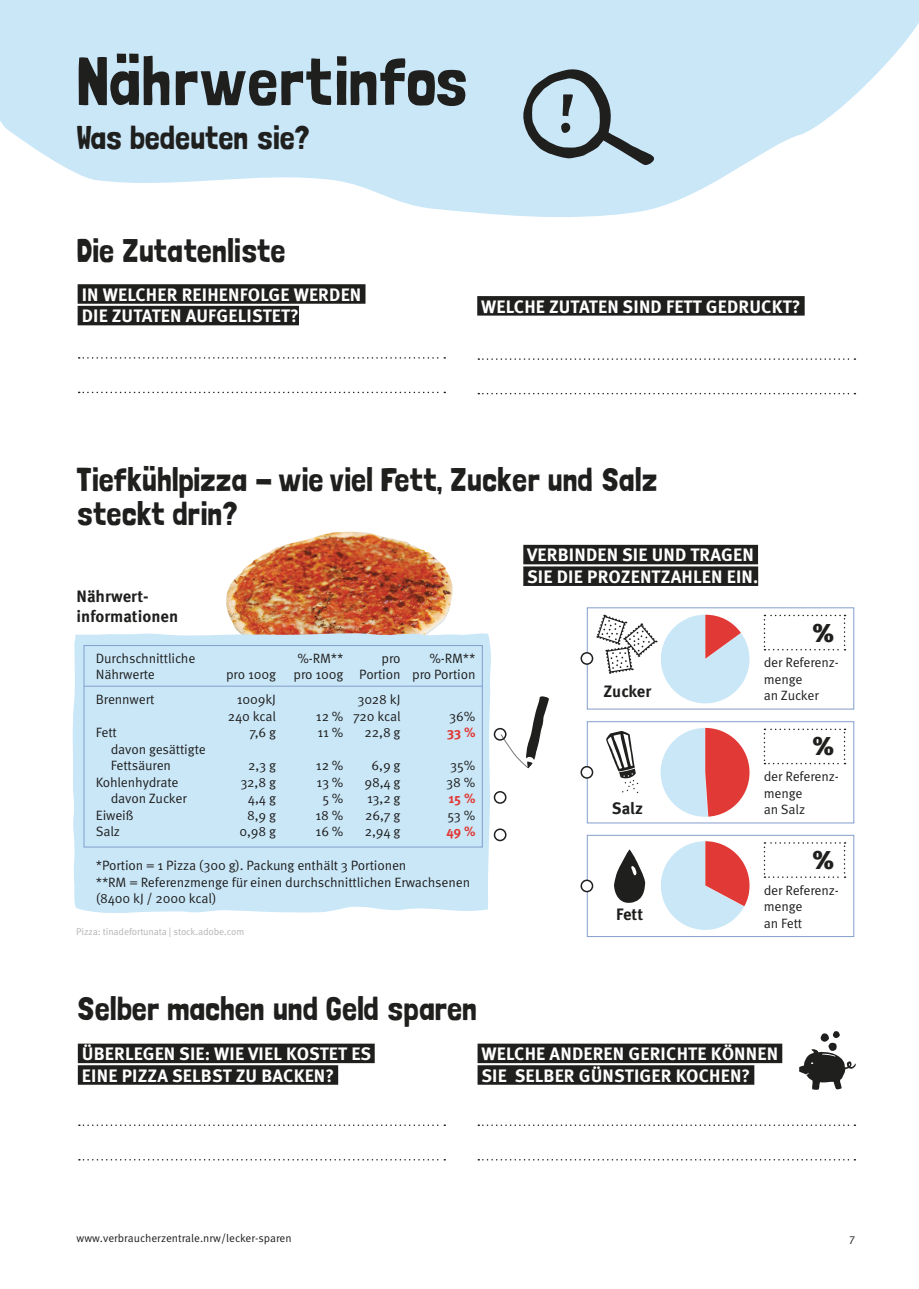
<style>
.page{position:relative;width:919px;height:1289px;background:#fff}
.page>*{position:absolute;margin:0;border:0;box-sizing:border-box;transform-origin:0 0}
.Headline_Londrina{font:67.5px "Londrina Solid";color:#1f1f1e}
.Headline_Lodnrina_klein{font:33px/33.9px "Londrina Solid";color:#1f1f1e}
.Nährwertinfo{font:900 25.8px "Meta Pro";color:#1f1f1e}
.Kleine_Überschrift_schwarz_unterstrichen{font:700 18px/21.6px "Meta Pro";letter-spacing:.01em;color:#fff}
.Fließtext_links{font:700 16.5px/19.5px "Meta Pro";color:#1f1f1e}
.Nährwertinfo-2{font:13.5px/16.5px "Meta Pro";letter-spacing:-.01em;color:#1f1f1e}
.Nährwertinfo-3{font:700 13.5px "Meta Pro";color:#e13935}
.t1{font:11.25px "Meta Pro";color:#1f1f1e}
.Fließtext_klein_Kühlschrankkarte{font:9.75px "Meta Pro";letter-spacing:-.015em;color:#b3b4b4}
</style>
<div class="page">
<img style="left:226px;top:532px;width:227px;height:99px">
<div style="left:72px;top:631px;width:419px;height:282px;background:#cae7f8"></div>
<svg style="left:0;top:0;width:918px;height:217px;fill:#cae7f8"></svg>
<div style="left:84px;top:645px;width:398px;height:202px;border:1px solid #829ecd"></div>
<div style="left:523px;top:545px;width:235px;height:19px;background:#1f1f1e"></div>
<div style="left:523px;top:566px;width:235px;height:20px;background:#1f1f1e"></div>
<div style="left:587px;top:607px;width:267px;height:102px;border:1px solid #829ecd"></div>
<hr style="left:84px;top:685px;width:398px;height:1px;background:#829ecd">
<svg style="left:522px;top:67px;width:133px;height:98px;background:#a0b6c3"></svg>
<svg style="left:606px;top:731px;width:32px;height:62px"></svg>
<svg style="left:660px;top:728px;width:89px;height:89px"></svg>
<svg style="left:595px;top:614px;width:160px;height:95px"></svg>
<div style="left:78px;top:284px;width:287px;height:20px;background:#1f1f1e"></div>
<div style="left:78px;top:306px;width:221px;height:19px;background:#1f1f1e"></div>
<div style="left:78px;top:1043px;width:296px;height:20px;background:#1f1f1e"></div>
<div style="left:78px;top:1065px;width:260px;height:19px;background:#1f1f1e"></div>
<div style="left:477px;top:1043px;width:305px;height:20px;background:#1f1f1e"></div>
<div style="left:477px;top:1065px;width:277px;height:19px;background:#1f1f1e"></div>
<div style="left:477px;top:296px;width:327px;height:19px;background:#1f1f1e"></div>
<svg style="left:79px;top:391px;width:366px;height:2px"></svg>
<svg style="left:79px;top:1159px;width:366px;height:1px"></svg>
<svg style="left:478px;top:1159px;width:377px;height:1px"></svg>
<svg style="left:478px;top:393px;width:377px;height:1px"></svg>
<svg style="left:79px;top:357px;width:366px;height:1px"></svg>
<svg style="left:79px;top:1124px;width:366px;height:1px"></svg>
<svg style="left:478px;top:1124px;width:377px;height:1px"></svg>
<svg style="left:478px;top:358px;width:377px;height:2px"></svg>
<svg style="left:763px;top:614px;width:82px;height:36px"></svg>
<svg style="left:763px;top:728px;width:82px;height:36px"></svg>
<svg style="left:763px;top:842px;width:82px;height:36px"></svg>
<svg style="left:614px;top:849px;width:31px;height:54px"></svg>
<svg style="left:661px;top:841px;width:88px;height:89px"></svg>
<div style="left:493px;top:728px;width:13px;height:12px;border:2px solid #1f1f1e;border-radius:50%"></div>
<div style="left:493px;top:791px;width:13px;height:12px;border:2px solid #1f1f1e;border-radius:50%"></div>
<div style="left:493px;top:828px;width:13px;height:13px;border:2px solid #1f1f1e;border-radius:50%"></div>
<div style="left:587px;top:721px;width:267px;height:102px;border:1px solid #829ecd"></div>
<div style="left:587px;top:835px;width:267px;height:101px;border:1px solid #829ecd"></div>
<svg style="left:500px;top:696px;width:49px;height:72px"></svg>
<div style="left:581px;top:652px;width:11px;height:12px;background:#fff;border-radius:50%"></div>
<div style="left:580px;top:652px;width:13px;height:13px;border:2px solid #1f1f1e;border-radius:50%"></div>
<div style="left:581px;top:766px;width:11px;height:12px;background:#fff;border-radius:50%"></div>
<div style="left:580px;top:766px;width:13px;height:12px;border:2px solid #1f1f1e;border-radius:50%"></div>
<div style="left:581px;top:880px;width:11px;height:11px;background:#fff;border-radius:50%"></div>
<div style="left:580px;top:879px;width:13px;height:13px;border:2px solid #1f1f1e;border-radius:50%"></div>
<svg style="left:799px;top:1031px;width:56px;height:58px"></svg>
<p class="Headline_Londrina" style="left:77px;top:42px;width:392px">Nährwertinfos</p>
<p class="Headline_Lodnrina_klein" style="left:77px;top:120px;width:235px">Was bedeuten sie?</p>
<p class="Headline_Lodnrina_klein" style="left:77px;top:233px;width:210px">Die Zutatenliste</p>
<p class="Kleine_Überschrift_schwarz_unterstrichen" style="left:82px;top:284px;width:281px">IN WELCHER REIHENFOLGE WERDEN<br>DIE ZUTATEN AUFGELISTET?</p>
<p class="Kleine_Überschrift_schwarz_unterstrichen" style="left:481px;top:296px;width:321px">WELCHE ZUTATEN SIND FETT GEDRUCKT?</p>
<p class="Headline_Lodnrina_klein" style="left:77px;top:461px;width:582px">Tiefkühlpizza - wie viel Fett, Zucker und Salz steckt drin?</p>
<p class="Fließtext_links" style="left:77px;top:587px;width:103px">Nährwert&shy;informationen</p>
<p class="Nährwertinfo-2" style="left:96px;top:650px;width:101px">Durchschnittliche</p>
<p class="Nährwertinfo-2" style="left:297px;top:650px;width:48px">%-RM**</p>
<p class="Nährwertinfo-2" style="left:381px;top:650px;width:21px">pro</p>
<p class="Nährwertinfo-2" style="left:429px;top:650px;width:48px">%-RM**</p>
<p class="Nährwertinfo-2" style="left:96px;top:666px;width:61px">Nährwerte</p>
<p class="Nährwertinfo-2" style="left:226px;top:666px;width:51px">pro 100g</p>
<p class="Nährwertinfo-2" style="left:293px;top:666px;width:183px">pro 100g Portion pro Portion</p>
<p class="Nährwertinfo-2" style="left:96px;top:691px;width:60px">Brennwert</p>
<p class="Nährwertinfo-2" style="left:237px;top:691px;width:41px">1009kJ</p>
<p class="Nährwertinfo-2" style="left:357px;top:691px;width:45px">3028 kJ</p>
<p class="Nährwertinfo-2" style="left:228px;top:708px;width:50px">240 kcal</p>
<p class="Nährwertinfo-2" style="left:316px;top:708px;width:86px">12 % 720 kcal</p>
<p class="Nährwertinfo-2" style="left:449px;top:708px;width:28px">36%</p>
<p class="Nährwertinfo-2" style="left:96px;top:724px;width:23px">Fett</p>
<p class="Nährwertinfo-2" style="left:249px;top:724px;width:28px">7,6 g</p>
<p class="Nährwertinfo-2" style="left:317px;top:724px;width:28px">11 %</p>
<p class="Nährwertinfo-2" style="left:364px;top:724px;width:37px">22,8 g</p>
<p class="Nährwertinfo-3" style="left:447px;top:724px;width:30px">33 %</p>
<p class="Nährwertinfo-2" style="left:111px;top:741px;width:97px">davon gesättigte<br>Fettsäuren</p>
<p class="Nährwertinfo-2" style="left:248px;top:757px;width:29px">2,3 g</p>
<p class="Nährwertinfo-2" style="left:316px;top:757px;width:29px">12 %</p>
<p class="Nährwertinfo-2" style="left:371px;top:757px;width:30px">6,9 g</p>
<p class="Nährwertinfo-2" style="left:450px;top:757px;width:27px">35%</p>
<p class="Nährwertinfo-2" style="left:96px;top:774px;width:84px">Kohlenhydrate</p>
<p class="Nährwertinfo-2" style="left:240px;top:774px;width:37px">32,8 g</p>
<p class="Nährwertinfo-2" style="left:316px;top:774px;width:28px">13 %</p>
<p class="Nährwertinfo-2" style="left:364px;top:774px;width:38px">98,4 g</p>
<p class="Nährwertinfo-2" style="left:446px;top:774px;width:31px">38 %</p>
<p class="Nährwertinfo-2" style="left:111px;top:790px;width:77px">davon Zucker</p>
<p class="Nährwertinfo-2" style="left:248px;top:790px;width:30px">4,4 g</p>
<p class="Nährwertinfo-2" style="left:322px;top:790px;width:23px">5 %</p>
<p class="Nährwertinfo-2" style="left:367px;top:790px;width:35px">13,2 g</p>
<p class="Nährwertinfo-3" style="left:448px;top:790px;width:28px">15 %</p>
<p class="Nährwertinfo-2" style="left:96px;top:807px;width:39px">Eiweiß</p>
<p class="Nährwertinfo-2" style="left:247px;top:807px;width:30px">8,9 g</p>
<p class="Nährwertinfo-2" style="left:315px;top:807px;width:29px">18 %</p>
<p class="Nährwertinfo-2" style="left:365px;top:807px;width:37px">26,7 g</p>
<p class="Nährwertinfo-2" style="left:447px;top:807px;width:30px">53 %</p>
<p class="Nährwertinfo-2" style="left:96px;top:823px;width:26px">Salz</p>
<p class="Nährwertinfo-2" style="left:239px;top:823px;width:38px">0,98 g</p>
<p class="Nährwertinfo-2" style="left:315px;top:823px;width:29px">16 %</p>
<p class="Nährwertinfo-2" style="left:365px;top:823px;width:37px">2,94 g</p>
<p class="Nährwertinfo-3" style="left:446px;top:823px;width:31px">49 %</p>
<p class="Nährwertinfo-2" style="left:96px;top:857px;width:376px">*Portion = 1 Pizza (300 g). Packung enthält 3 Portionen<br>**RM = Referenzmenge für einen durchschnittlichen Erwachsenen (8400 kJ / 2000 kcal)</p>
<p class="Fließtext_klein_Kühlschrankkarte" style="left:76px;top:925px;width:170px">Pizza: tinadefortunata | stock.adobe.com</p>
<p class="Headline_Lodnrina_klein" style="left:77px;top:991px;width:402px">Selber machen und Geld sparen</p>
<p class="Kleine_Überschrift_schwarz_unterstrichen" style="left:527px;top:545px;width:232px">VERBINDEN SIE UND TRAGEN<br>SIE DIE PROZENTZAHLEN EIN.</p>
<p class="Nährwertinfo" style="left:812px;top:616px;width:23px">%</p>
<p class="Fließtext_links" style="left:603px;top:681px;width:49px">Zucker</p>
<p class="Fließtext_links" style="left:612px;top:798px;width:32px">Salz</p>
<p class="Fließtext_links" style="left:616px;top:905px;width:29px">Fett</p>
<p class="Nährwertinfo-2" style="left:763px;top:654px;width:76px">der Referenz&shy;menge<br>an Zucker</p>
<p class="Nährwertinfo" style="left:812px;top:730px;width:23px">%</p>
<p class="Nährwertinfo-2" style="left:763px;top:768px;width:76px">der Referenz&shy;menge<br>an Salz</p>
<p class="Nährwertinfo" style="left:812px;top:843px;width:23px">%</p>
<p class="Nährwertinfo-2" style="left:763px;top:882px;width:76px">der Referenz&shy;menge<br>an Fett</p>
<p class="Kleine_Überschrift_schwarz_unterstrichen" style="left:82px;top:1043px;width:291px">ÜBERLEGEN SIE: WIE VIEL KOSTET ES<br>EINE PIZZA SELBST ZU BACKEN?</p>
<p class="Kleine_Überschrift_schwarz_unterstrichen" style="left:481px;top:1043px;width:298px">WELCHE ANDEREN GERICHTE KÖNNEN<br>SIE SELBER GÜNSTIGER KOCHEN?</p>
<p class="t1" style="left:77px;top:1231px;width:217px">www.verbraucherzentrale.nrw/lecker-sparen</p>
<p class="t1" style="left:849px;top:1231px;width:7px">7</p>
</div>
